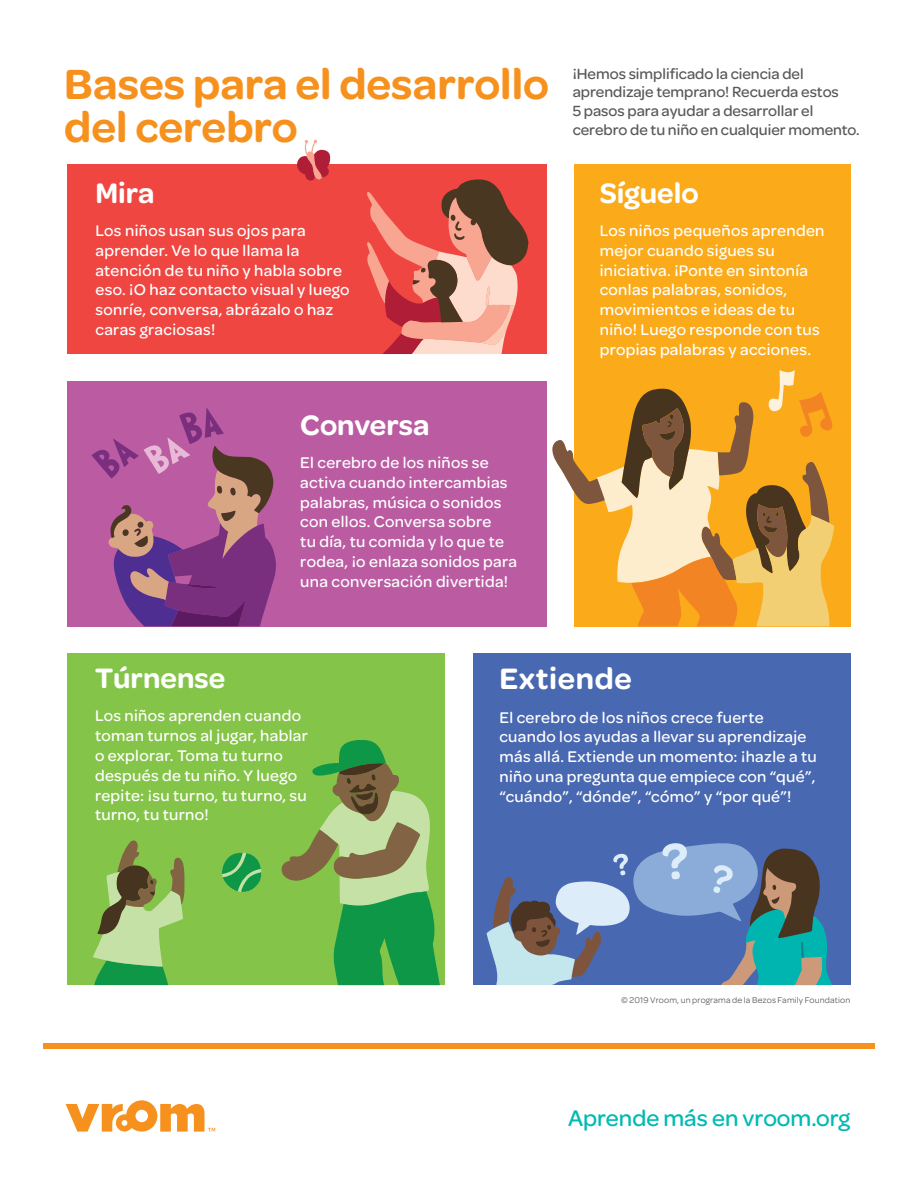
<style>
.page{position:relative;width:918px;height:1188px;background:#fff}
.page>*{position:absolute;margin:0;border:0;box-sizing:border-box;transform-origin:0 0}
.t1{font:600 45px/43.5px "Omnes";color:#f7911e}
.t2{font:600 31.5px "Omnes";letter-spacing:.02em;color:#fff}
.t3{font:600 30px "Omnes";color:#fff}
.t4{font:500 24px "Omnes";color:#00bab4}
.t5{font:500 16.5px/19.8px "Omnes";letter-spacing:.02em;color:#fff}
.t6{font:500 15.75px/18.9px "Omnes";color:#58595b}
.Vroom_Legal{font:9px "Omnes";letter-spacing:.02em;color:#58595b}
</style>
<div class="page">
<div style="left:43px;top:1043px;width:832px;height:6px;background:#f79120"></div>
<div style="left:68px;top:164px;width:479px;height:190px;background:#ef4642"></div>
<div style="left:574px;top:164px;width:276px;height:462px;background:#fbaa19"></div>
<div style="left:68px;top:381px;width:479px;height:245px;background:#bb5ca3"></div>
<div style="left:68px;top:654px;width:377px;height:331px;background:#84c448"></div>
<div style="left:473px;top:654px;width:377px;height:331px;background:#4868b1"></div>
<svg style="left:91px;top:408px;width:185px;height:218px"></svg>
<svg style="left:487px;top:843px;width:345px;height:143px"></svg>
<svg style="left:93px;top:840px;width:92px;height:145px"></svg>
<svg style="left:281px;top:740px;width:159px;height:245px"></svg>
<svg style="left:222px;top:853px;width:40px;height:39px"></svg>
<svg style="left:297px;top:140px;width:34px;height:41px"></svg>
<svg style="left:367px;top:179px;width:161px;height:175px"></svg>
<svg style="left:552px;top:370px;width:282px;height:256px"></svg>
<svg style="left:66px;top:1100px;width:149px;height:32px"></svg>
<p class="t1" style="left:64px;top:60px;width:486px">Bases para el desarrollo del cerebro</p>
<p class="t6" style="left:573px;top:63px;width:268px">¡Hemos simplificado la ciencia del aprendizaje temprano! Recuerda estos</p>
<p class="t6" style="left:573px;top:101px;width:289px">5 pasos para ayudar a desarrollar el cerebro de tu niño en cualquier momento.</p>
<p class="t3" style="left:96px;top:171px;width:61px">Mira</p>
<p class="t5" style="left:96px;top:220px;width:256px">Los niños usan sus ojos para aprender. Ve lo que llama la atención de tu niño y habla sobre eso. ¡O haz contacto visual y luego sonríe, conversa, abrázalo o haz caras graciosas!</p>
<p class="t3" style="left:300px;top:403px;width:131px">Conversa</p>
<p class="t5" style="left:300px;top:452px;width:218px">El cerebro de los niños se activa cuando intercambias palabras, música o sonidos con ellos. Conversa sobre<br>tu día, tu comida y lo que te rodea, ¡o enlaza sonidos para una conversación divertida!</p>
<p class="t3" style="left:600px;top:171px;width:100px">Síguelo</p>
<p class="t5" style="left:600px;top:220px;width:226px">Los niños pequeños aprenden mejor cuando sigues su iniciativa. ¡Ponte en sintonía conlas palabras, sonidos, movimientos e ideas de tu niño! Luego responde con tus propias palabras y acciones.</p>
<p class="t3" style="left:95px;top:657px;width:132px">Túrnense</p>
<p class="t5" style="left:95px;top:705px;width:214px">Los niños aprenden cuando toman turnos al jugar, hablar o explorar. Toma tu turno después de tu niño. Y luego repite: ¡su turno, tu turno, su turno, tu turno!</p>
<p class="t2" style="left:499px;top:656px;width:134px">Extiende</p>
<p class="t5" style="left:499px;top:706px;width:319px">El cerebro de los niños crece fuerte cuando los ayudas a llevar su aprendizaje más allá. Extiende un momento: ¡hazle a tu niño una pregunta que empiece con “qué”, “cuándo”, “dónde”, “cómo” y “por qué”!</p>
<p class="Vroom_Legal" style="left:621px;top:994px;width:231px">© 2019 Vroom, un programa de la Bezos Family Foundation</p>
<p class="t4" style="left:568px;top:1101px;width:284px">Aprende más en vroom.org</p>
</div>
